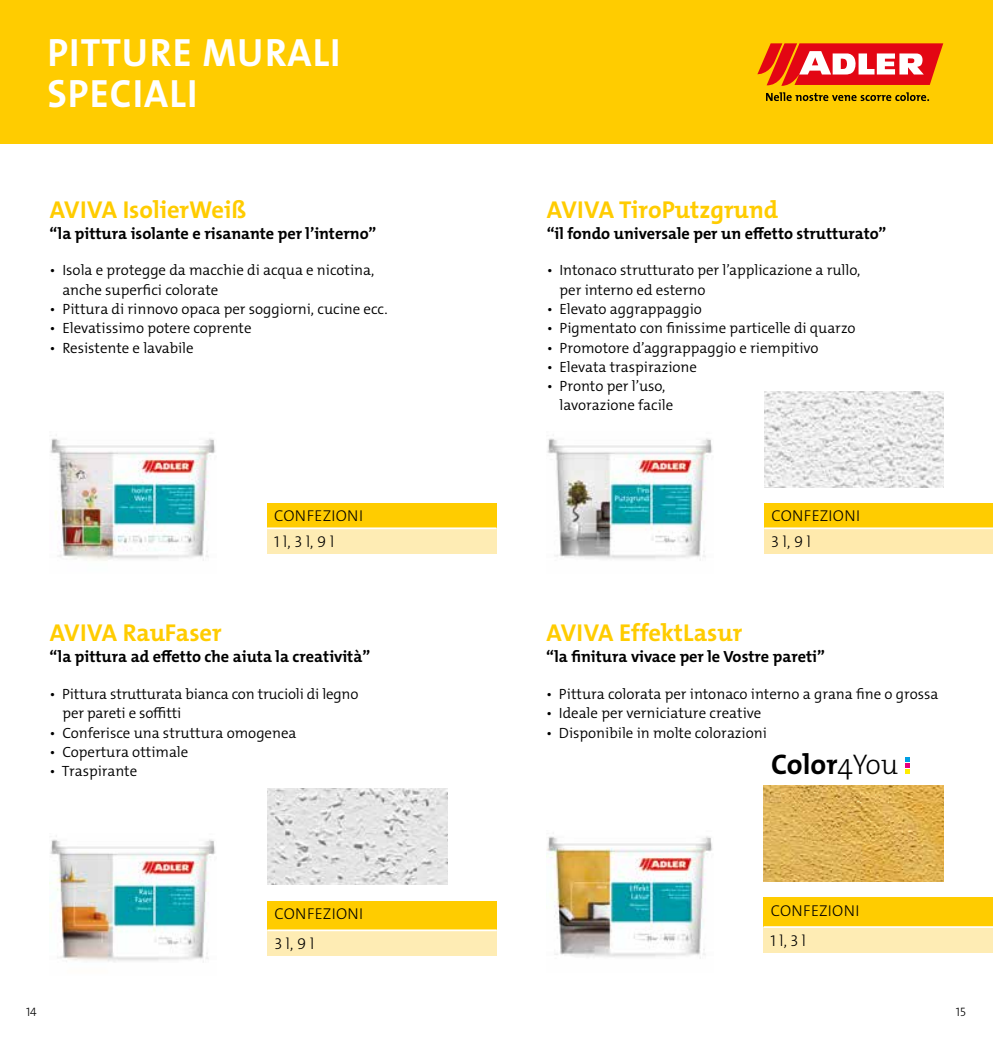
<style>
.page{position:relative;width:993px;height:1042px;background:#fff}
.page>*{position:absolute;margin:0;border:0;box-sizing:border-box;transform-origin:0 0}
.t1{font:700 39.73px/41.5px "The Mix Os F";letter-spacing:.03em;color:#fff}
.t2{font:700 28.53px "The Mix Os F";color:#000}
.t3{font:700 24.5px "The Mix Os F";color:#fc0}
.t4{font:700 16.28px "The Mix Os F";color:#000}
.t5{font:300 15.75px/25.7px "The Mix Os F";letter-spacing:.02em;color:#000}
.t6{font:300 14.88px/19.2px "The Mix Os F";color:#000}
.t7{font:300 12.25px "The Mix Os F";color:#000}
.s1{font-weight:300}
</style>
<div class="page">
<div style="left:0;top:0;width:992px;height:144px;background:#fc0"></div>
<svg style="left:766px;top:92px;width:162px;height:9px"></svg>
<svg style="left:757px;top:43px;width:185px;height:43px;background:#ec5844"></svg>
<div style="left:267px;top:503px;width:229px;height:25px;background:#fc0"></div>
<div style="left:267px;top:528px;width:229px;height:26px;background:#feecb4"></div>
<hr style="left:267px;top:527px;width:229px;height:2px;background:#fff">
<img style="left:50px;top:438px;width:165px;height:123px">
<div style="left:267px;top:900px;width:229px;height:30px;background:#fc0"></div>
<div style="left:267px;top:930px;width:229px;height:26px;background:#feecb4"></div>
<hr style="left:267px;top:929px;width:229px;height:2px;background:#fff">
<img style="left:267px;top:788px;width:180px;height:96px">
<img style="left:50px;top:839px;width:166px;height:123px">
<div style="left:764px;top:503px;width:228px;height:25px;background:#fc0"></div>
<div style="left:764px;top:528px;width:228px;height:26px;background:#ffeaad"></div>
<hr style="left:764px;top:527px;width:228px;height:2px;background:#fff">
<img style="left:764px;top:391px;width:179px;height:97px">
<img style="left:547px;top:438px;width:165px;height:123px">
<div style="left:763px;top:897px;width:229px;height:30px;background:#fc0"></div>
<div style="left:763px;top:927px;width:229px;height:26px;background:#feecb4"></div>
<hr style="left:763px;top:926px;width:229px;height:2px;background:#fff">
<svg style="left:905px;top:757px;width:4px;height:17px"></svg>
<img style="left:763px;top:785px;width:180px;height:96px">
<img style="left:546px;top:836px;width:166px;height:123px">
<h1 class="t1" style="left:47px;top:32px;width:294px">PITTURE MURALI<br>SPECIALI</h1>
<h3 class="t3" style="left:50px;top:194px;width:198px">AVIVA IsolierWeiß</h3>
<p class="t4" style="left:50px;top:223px;width:328px">“la pittura isolante e risanante per l’interno”</p>
<p class="t6" style="left:62px;top:261px;width:313px;text-indent:-13px">• Isola e protegge da macchie di acqua e nicotina, anche superfici colorate</p>
<p class="t6" style="left:50px;top:299px;width:339px">• Pittura di rinnovo opaca per soggiorni, cucine ecc.</p>
<p class="t6" style="left:50px;top:319px;width:203px">• Elevatissimo potere coprente</p>
<p class="t6" style="left:50px;top:338px;width:145px">• Resistente e lavabile</p>
<p class="t5" style="left:274px;top:503px;width:90px">CONFEZIONI<br>1 l, 3 l, 9 l</p>
<h3 class="t3" style="left:50px;top:617px;width:173px">AVIVA RauFaser</h3>
<p class="t4" style="left:50px;top:646px;width:322px">“la pittura ad effetto che aiuta la creatività”</p>
<p class="t6" style="left:63px;top:684px;width:297px;text-indent:-13px">• Pittura strutturata bianca con trucioli di legno per pareti e soffitti</p>
<p class="t6" style="left:50px;top:723px;width:248px">• Conferisce una struttura omogenea</p>
<p class="t6" style="left:50px;top:742px;width:140px">• Copertura ottimale</p>
<p class="t6" style="left:50px;top:761px;width:89px">• Traspirante</p>
<p class="t5" style="left:274px;top:899px;width:90px;line-height:29.6px">CONFEZIONI<br>3 l, 9 l</p>
<h3 class="t3" style="left:546px;top:194px;width:233px">AVIVA TiroPutzgrund</h3>
<p class="t4" style="left:546px;top:223px;width:341px">“il fondo universale per un effetto strutturato”</p>
<p class="t6" style="left:559px;top:261px;width:302px;text-indent:-13px">• Intonaco strutturato per l’applicazione a rullo, per interno ed esterno</p>
<p class="t6" style="left:546px;top:299px;width:157px">• Elevato aggrappaggio</p>
<p class="t6" style="left:546px;top:319px;width:310px">• Pigmentato con finissime particelle di quarzo</p>
<p class="t6" style="left:546px;top:338px;width:273px">• Promotore d’aggrappaggio e riempitivo</p>
<p class="t6" style="left:546px;top:357px;width:152px">• Elevata traspirazione</p>
<p class="t6" style="left:559px;top:376px;width:115px;text-indent:-13px">• Pronto per l’uso, lavorazione facile</p>
<p class="t5" style="left:771px;top:503px;width:90px">CONFEZIONI<br>3 l, 9 l</p>
<h3 class="t3" style="left:546px;top:617px;width:197px">AVIVA EffektLasur</h3>
<p class="t4" style="left:546px;top:646px;width:280px">“la finitura vivace per le Vostre pareti”</p>
<p class="t6" style="left:546px;top:684px;width:394px">• Pittura colorata per intonaco interno a grana fine o grossa</p>
<p class="t6" style="left:546px;top:704px;width:216px">• Ideale per verniciature creative</p>
<p class="t6" style="left:546px;top:723px;width:222px">• Disponibile in molte colorazioni</p>
<h2 class="t2" style="left:771px;top:746px;width:128px">Color<span class="s1">4You</span></h2>
<p class="t5" style="left:770px;top:896px;width:90px;line-height:29.6px">CONFEZIONI<br>1 l, 3 l</p>
<p class="t7" style="left:26px;top:1004px;width:12px">14</p>
<p class="t7" style="left:955px;top:1004px;width:11px">15</p>
</div>
